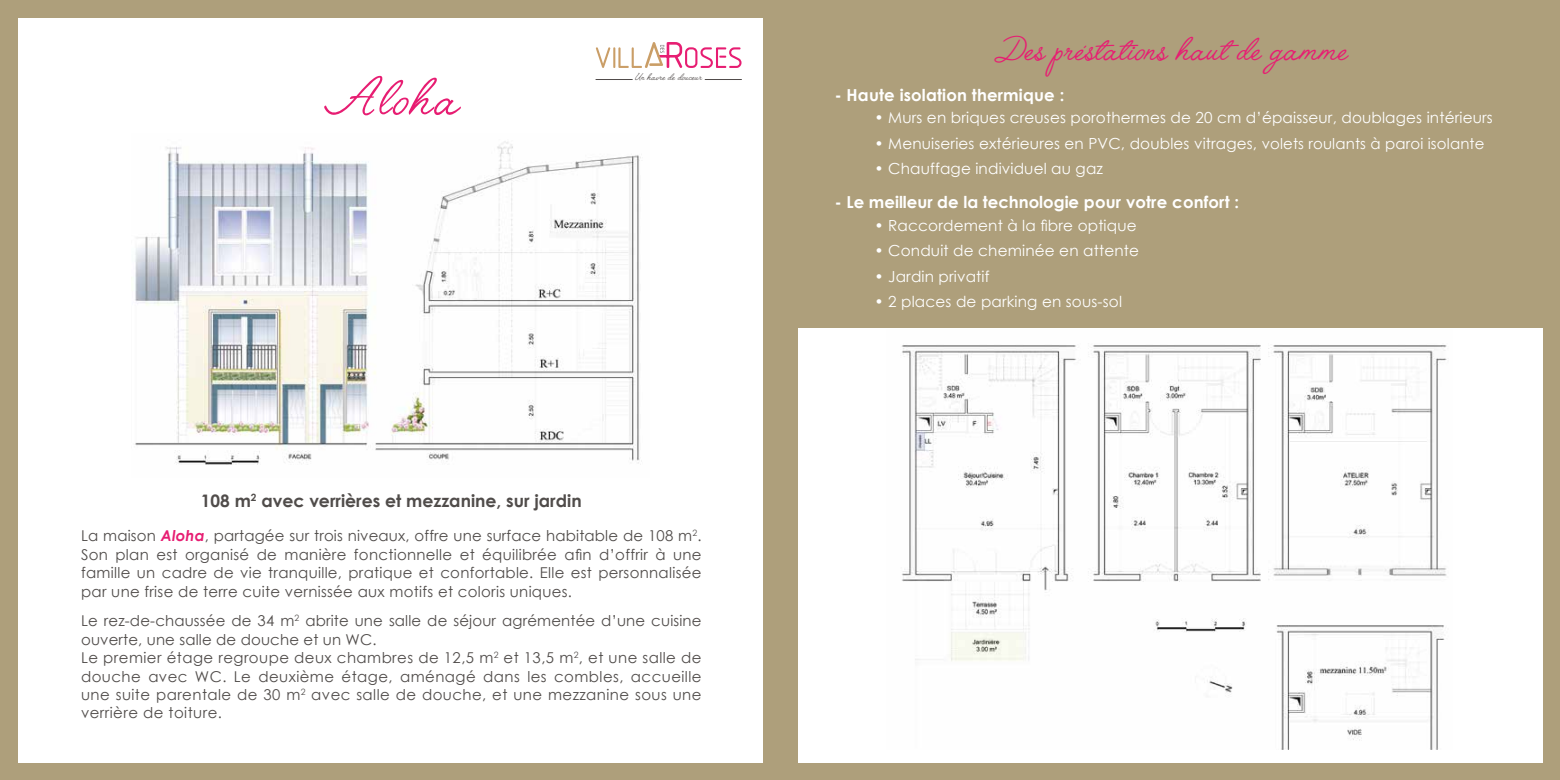
<style>
.page{position:relative;width:1560px;height:780px;background:#fff}
.page>*{position:absolute;margin:0;border:0;box-sizing:border-box;transform-origin:0 0}
.t1{font:68.88px "Angelface";letter-spacing:.02em;color:#e71d72}
.t2{font:43.62px "Angelface";color:#e71d72}
.t3{font:700 17.25px "Century Gothic";color:#504c4a}
.t4{font:700 16.5px "Century Gothic";letter-spacing:.01em;color:#fff}
.t5{font:15.25px "Century Gothic";letter-spacing:.01em;color:#fff}
.t6{font:14.88px/18.4px "Century Gothic";letter-spacing:.03em;color:#504c4a;text-align:justify}
.t7{font:12.88px "Angelface";color:#514c4b}
.s1{font-weight:700;font-style:italic;color:#e71d72}
.s2{font-size:14.88px}
</style>
<div class="page">
<div style="left:0;top:0;width:780px;height:780px;background:#ae9f7b"></div>
<div style="left:18px;top:18px;width:744px;height:744px;background:#fff"></div>
<div style="left:780px;top:0;width:779px;height:780px;background:#ae9f7b"></div>
<svg style="left:596px;top:47px;width:14px;height:21px"></svg>
<hr style="left:613px;top:47px;width:2px;height:21px;background:#ca9e67">
<svg style="left:618px;top:42px;width:123px;height:26px"></svg>
<hr style="left:596px;top:79px;width:36px;height:1px;background:#514c4b">
<hr style="left:705px;top:79px;width:36px;height:1px;background:#514c4b">
<img style="left:131px;top:141px;width:510px;height:324px">
<div style="left:798px;top:328px;width:744px;height:434px;background:#fff"></div>
<img style="left:901px;top:345px;width:546px;height:404px">
<h1 class="t1" style="left:323px;top:59px;width:137px">Aloha</h1>
<p class="t7" style="left:635px;top:70px;width:68px">Un havre de douceur</p>
<p class="t3" style="left:201px;top:487px;width:382px">108 m<sup>2</sup> avec verrières et mezzanine, sur jardin</p>
<p class="t6" style="left:81px;top:526px;width:622px">La maison <span class="s1">Aloha</span>, partagée sur trois niveaux, offre une surface habitable de 108 m<sup>2</sup>.<br>Son plan est organisé de manière fonctionnelle et équilibrée afin d’offrir à une famille un cadre de vie tranquille, pratique et confortable. Elle est personnalisée par une frise de terre cuite vernissée aux motifs et coloris uniques.</p>
<p class="t6" style="left:81px;top:611px;width:622px;text-align:left">Le rez-de-chaussée de 34 m<sup>2</sup> abrite une salle de séjour agrémentée d’une cuisine ouverte, une salle de douche et un WC.<br>Le premier étage regroupe deux chambres de 12,5 m<sup>2</sup> et 13,5 m<sup>2</sup>, et une salle de douche avec WC. Le deuxième étage, aménagé dans les combles, accueille une suite parentale de 30 m<sup>2</sup> avec salle de douche, et une mezzanine sous une verrière de toiture.</p>
<h2 class="t2" style="left:993px;top:25px;width:355px">Des préstations haut de gamme</h2>
<p class="t4" style="left:834px;top:82px;width:231px">- Haute isolation thermique :</p>
<p class="t5" style="left:874px;top:107px;width:619px">• Murs en briques creuses porothermes de 20 cm d’épaisseur, doublages intérieurs</p>
<p class="t5" style="left:874px;top:133px;width:611px">• Menuiseries extérieures en PVC, doubles vitrages, <span class="s2">volets roulants à paroi isolante</span></p>
<p class="t5" style="left:874px;top:158px;width:230px">• Chauffage individuel au gaz</p>
<p class="t4" style="left:834px;top:190px;width:406px">- Le meilleur de la technologie pour votre confort :</p>
<p class="t5" style="left:874px;top:215px;width:264px">• Raccordement à la fibre optique</p>
<p class="t5" style="left:874px;top:240px;width:266px">• Conduit de cheminée en attente</p>
<p class="t5" style="left:874px;top:266px;width:116px">• Jardin privatif</p>
<p class="t5" style="left:874px;top:291px;width:249px">• 2 places de parking en sous-sol</p>
</div>
